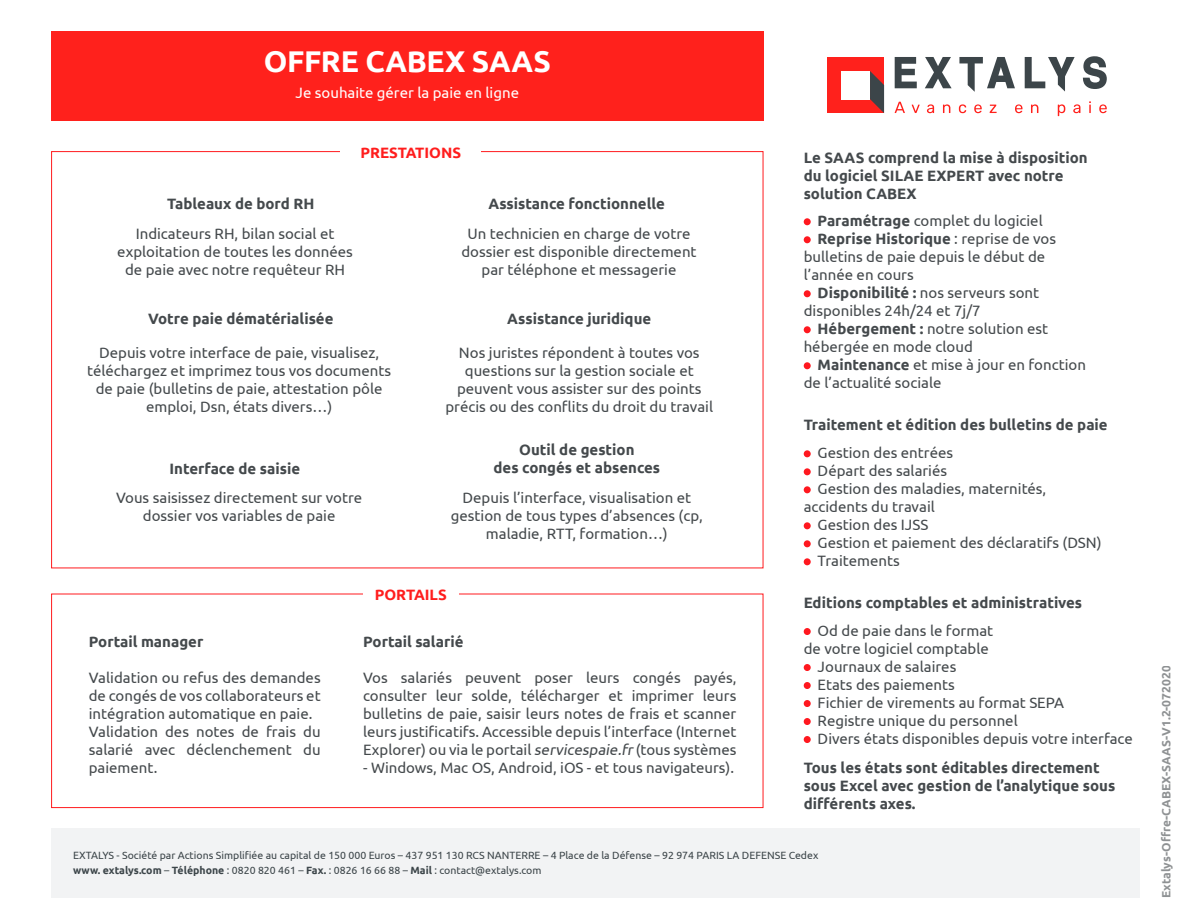
<style>
.page{position:relative;width:1188px;height:918px;background:#fff}
.page>*{position:absolute;margin:0;border:0;box-sizing:border-box;transform-origin:0 0}
.t1{font:700 30px "Ubuntu";letter-spacing:-.01em;color:#fff}
.t2{font:15px/18px "Ubuntu";color:#44494c;text-align:center}
.t3{font:700 15px/18px "Ubuntu";color:#44494c}
.t4{font:15px "Ubuntu";color:#fff}
.t5{font:700 15px "Ubuntu";color:#ff1d1d}
.t6{font:700 12px "Ubuntu";color:#44494c}
.t7{font:10.5px "Ubuntu";color:#3c4549}
.s1{font-style:italic}
.s2{font-weight:700}
</style>
<div class="page">
<div style="left:51px;top:32px;width:712px;height:89px;background:#ff211c"></div>
<div style="left:51px;top:828px;width:1089px;height:70px;background:#f2f3f4"></div>
<div style="left:804px;top:450px;width:7px;height:7px;background:#ff181f;border-radius:50%"></div>
<div style="left:804px;top:468px;width:7px;height:7px;background:#ff181f;border-radius:50%"></div>
<div style="left:804px;top:486px;width:7px;height:7px;background:#ff181f;border-radius:50%"></div>
<div style="left:804px;top:522px;width:7px;height:7px;background:#ff181f;border-radius:50%"></div>
<div style="left:804px;top:540px;width:7px;height:7px;background:#ff181f;border-radius:50%"></div>
<div style="left:804px;top:558px;width:7px;height:7px;background:#ff181f;border-radius:50%"></div>
<div style="left:804px;top:628px;width:7px;height:7px;background:#ff181f;border-radius:50%"></div>
<div style="left:804px;top:664px;width:7px;height:7px;background:#ff181f;border-radius:50%"></div>
<div style="left:804px;top:682px;width:7px;height:7px;background:#ff181f;border-radius:50%"></div>
<div style="left:804px;top:700px;width:7px;height:7px;background:#ff181f;border-radius:50%"></div>
<div style="left:804px;top:718px;width:7px;height:7px;background:#ff181f;border-radius:50%"></div>
<div style="left:804px;top:736px;width:7px;height:7px;background:#ff181f;border-radius:50%"></div>
<div style="left:804px;top:218px;width:7px;height:7px;background:#ff181f;border-radius:50%"></div>
<div style="left:804px;top:236px;width:7px;height:7px;background:#ff181f;border-radius:50%"></div>
<div style="left:804px;top:290px;width:7px;height:7px;background:#ff181f;border-radius:50%"></div>
<div style="left:804px;top:326px;width:7px;height:7px;background:#ff181f;border-radius:50%"></div>
<div style="left:804px;top:362px;width:7px;height:7px;background:#ff181f;border-radius:50%"></div>
<div style="left:828px;top:57px;width:56px;height:56px;background:#ff211c"></div>
<div style="left:842px;top:71px;width:28px;height:28px;background:#fff"></div>
<svg style="left:895px;top:57px;width:22px;height:31px"></svg>
<svg style="left:925px;top:57px;width:27px;height:31px"></svg>
<svg style="left:1083px;top:56px;width:24px;height:33px"></svg>
<svg style="left:870px;top:71px;width:14px;height:42px"></svg>
<svg style="left:895px;top:102px;width:10px;height:11px"></svg>
<svg style="left:912px;top:105px;width:8px;height:8px"></svg>
<svg style="left:927px;top:104px;width:7px;height:9px"></svg>
<svg style="left:943px;top:104px;width:7px;height:9px"></svg>
<svg style="left:959px;top:104px;width:7px;height:9px"></svg>
<svg style="left:974px;top:104px;width:8px;height:9px"></svg>
<svg style="left:990px;top:105px;width:7px;height:8px"></svg>
<svg style="left:1015px;top:104px;width:8px;height:9px"></svg>
<svg style="left:1031px;top:104px;width:7px;height:9px"></svg>
<svg style="left:1058px;top:104px;width:7px;height:12px"></svg>
<svg style="left:1073px;top:104px;width:7px;height:9px"></svg>
<svg style="left:1089px;top:101px;width:2px;height:12px"></svg>
<svg style="left:1099px;top:104px;width:8px;height:9px"></svg>
<svg style="left:959px;top:57px;width:56px;height:35px"></svg>
<svg style="left:1025px;top:57px;width:50px;height:35px"></svg>
<div style="left:51px;top:594px;width:712px;height:214px;border:1px solid #ff1b1e"></div>
<div style="left:363px;top:588px;width:96px;height:22px;background:#fff"></div>
<p class="t1" style="left:264px;top:43px;width:289px">OFFRE CABEX SAAS</p>
<p class="t4" style="left:296px;top:83px;width:225px">Je souhaite gérer la paie en ligne</p>
<p class="t5" style="left:361px;top:143px;width:102px">PRESTATIONS</p>
<p class="t3" style="left:167px;top:195px;width:149px">Tableaux de bord RH</p>
<p class="t2" style="left:117px;top:224px;width:237px">Indicateurs RH, bilan social et exploitation de toutes les données</p>
<p class="t2" style="left:125px;top:260px;width:222px">de paie avec notre requêteur RH</p>
<p class="t3" style="left:148px;top:310px;width:187px">Votre paie dématérialisée</p>
<p class="t2" style="left:87px;top:343px;width:305px">Depuis votre interface de paie, visualisez, téléchargez et imprimez tous vos documents de paie (bulletins de paie, attestation pôle emploi, Dsn, états divers…)</p>
<p class="t3" style="left:169px;top:459px;width:132px">Interface de saisie</p>
<p class="t2" style="left:116px;top:488px;width:248px">Vous saisissez directement sur votre dossier vos variables de paie</p>
<p class="t3" style="left:488px;top:194px;width:178px">Assistance fonctionnelle</p>
<p class="t2" style="left:461px;top:224px;width:237px">Un technicien en charge de votre dossier est disponible directement par téléphone et messagerie</p>
<p class="t3" style="left:507px;top:310px;width:145px">Assistance juridique</p>
<p class="t2" style="left:445px;top:343px;width:269px">Nos juristes répondent à toutes vos questions sur la gestion sociale et peuvent vous assister sur des points précis ou des conflits du droit du travail</p>
<p class="t3" style="left:519px;top:441px;width:117px">Outil de gestion</p>
<p class="t3" style="left:494px;top:459px;width:168px">des congés et absences</p>
<p class="t2" style="left:451px;top:488px;width:254px">Depuis l’interface, visualisation et gestion de tous types d’absences (cp, maladie, RTT, formation…)</p>
<p class="t3" style="left:89px;top:632px;width:116px">Portail manager</p>
<p class="t2" style="left:89px;top:668px;width:233px;text-align:justify">Validation ou refus des demandes de congés de vos collaborateurs et intégration automatique en paie.</p>
<p class="t2" style="left:89px;top:722px;width:233px;text-align:justify">Validation des notes de frais du salarié avec déclenchement du paiement.</p>
<p class="t5" style="left:375px;top:586px;width:74px">PORTAILS</p>
<p class="t3" style="left:363px;top:632px;width:102px">Portail salarié</p>
<p class="t2" style="left:363px;top:668px;width:375px;text-align:justify">Vos salariés peuvent poser leurs congés payés, consulter leur solde, télécharger et imprimer leurs bulletins de paie, saisir leurs notes de frais et scanner leurs justificatifs. Accessible depuis l’interface (Internet Explorer) ou via le portail <span class="s1">servicespaie.fr</span> (tous systèmes</p>
<p class="t2" style="left:363px;top:758px;width:373px">- Windows, Mac OS, Android, iOS - et tous navigateurs).</p>
<p class="t3" style="left:804px;top:148px;width:286px">Le SAAS comprend la mise à disposition du logiciel SILAE EXPERT avec notre solution CABEX</p>
<p class="t2" style="left:818px;top:212px;width:227px"><span class="s2">Paramétrage</span> complet du logiciel</p>
<p class="t2" style="left:804px;top:230px;width:254px;text-align:left;text-indent:14px"><span class="s2">Reprise Historique</span> : reprise de vos bulletins de paie depuis le début de l’année en cours</p>
<p class="t2" style="left:804px;top:284px;width:237px;text-align:left;text-indent:14px"><span class="s2">Disponibilité :</span> nos serveurs sont disponibles 24h/24 et 7j/7</p>
<p class="t2" style="left:804px;top:320px;width:246px;text-align:left;text-indent:14px"><span class="s2">Hébergement :</span> notre solution est hébergée en mode cloud</p>
<p class="t2" style="left:818px;top:356px;width:270px"><span class="s2">Maintenance</span> et mise à jour en fonction</p>
<p class="t2" style="left:804px;top:374px;width:139px">de l’actualité sociale</p>
<p class="t3" style="left:804px;top:415px;width:306px">Traitement et édition des bulletins de paie</p>
<p class="t2" style="left:818px;top:444px;width:137px">Gestion des entrées</p>
<p class="t2" style="left:818px;top:462px;width:131px">Départ des salariés</p>
<p class="t2" style="left:804px;top:480px;width:244px;text-align:left;text-indent:14px">Gestion des maladies, maternités, accidents du travail</p>
<p class="t2" style="left:818px;top:516px;width:112px">Gestion des IJSS</p>
<p class="t2" style="left:818px;top:534px;width:286px">Gestion et paiement des déclaratifs (DSN)</p>
<p class="t2" style="left:818px;top:552px;width:84px">Traitements</p>
<p class="t3" style="left:804px;top:593px;width:280px">Editions comptables et administratives</p>
<p class="t2" style="left:818px;top:621px;width:177px">Od de paie dans le format</p>
<p class="t2" style="left:804px;top:639px;width:187px">de votre logiciel comptable</p>
<p class="t2" style="left:818px;top:657px;width:140px">Journaux de salaires</p>
<p class="t2" style="left:818px;top:675px;width:139px">Etats des paiements</p>
<p class="t2" style="left:818px;top:693px;width:248px">Fichier de virements au format SEPA</p>
<p class="t2" style="left:818px;top:711px;width:202px">Registre unique du personnel</p>
<p class="t2" style="left:818px;top:729px;width:317px">Divers états disponibles depuis votre interface</p>
<p class="t3" style="left:804px;top:758px;width:313px">Tous les états sont éditables directement sous Excel avec gestion de l’analytique sous différents axes.</p>
<p class="t7" style="left:73px;top:849px;width:747px">EXTALYS - Société par Actions Simplifiée au capital de 150 000 Euros – 437 951 130 RCS NANTERRE – 4 Place de la Défense – 92 974 PARIS LA DEFENSE Cedex</p>
<p class="t7" style="left:73px;top:864px;width:470px"><span class="s2">www. extalys.com</span> – <span class="s2">Téléphone</span> : 0820 820 461 – <span class="s2">Fax.</span> : 0826 16 66 88 – <span class="s2">Mail</span> : contact@extalys.com</p>
<p class="t6" style="left:1159px;top:898px;width:234px;rotate:-90deg">Extalys-Offre-CABEX-SAAS-V1.2-072020</p>
</div>
